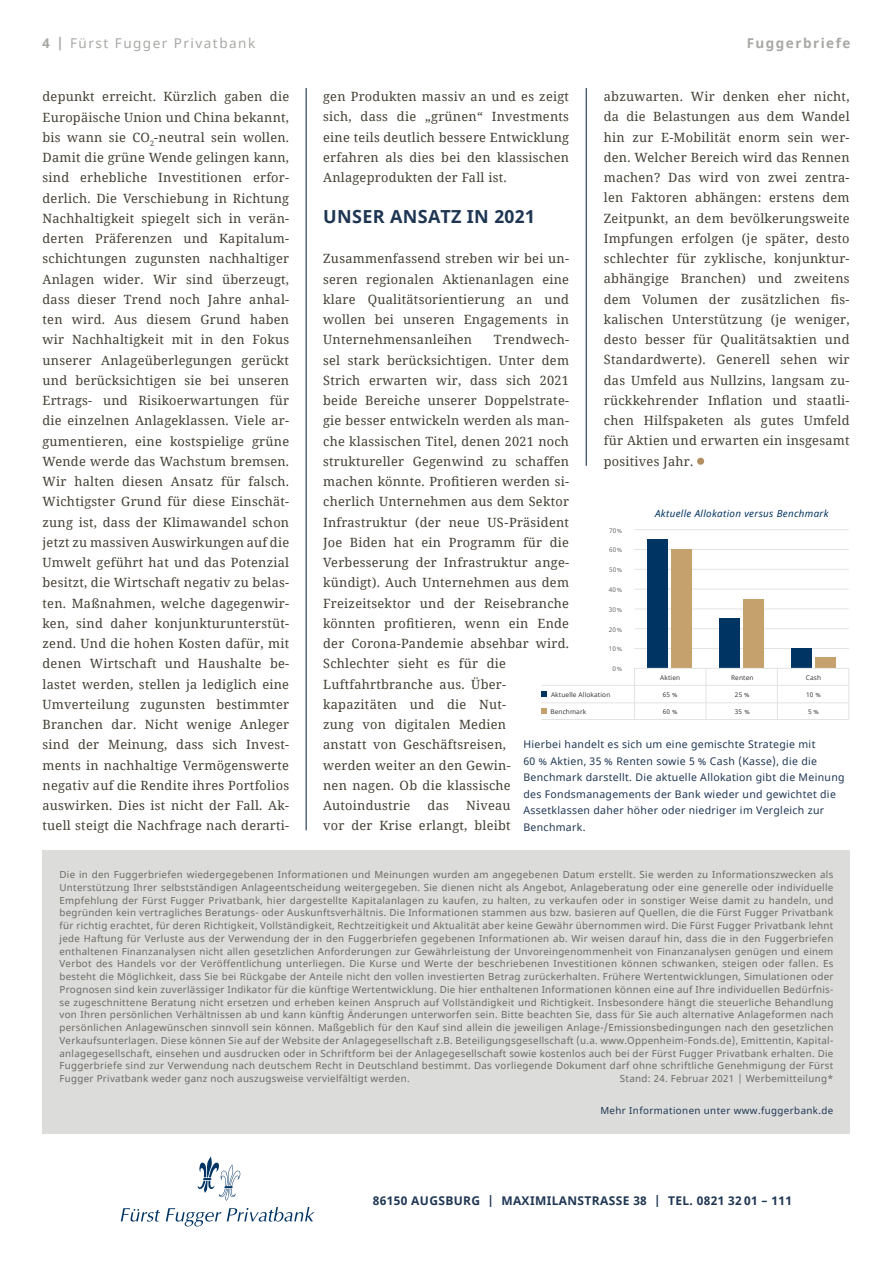
<style>
.page{position:relative;width:893px;height:1263px;background:#fff}
.page>*{position:absolute;margin:0;border:0;box-sizing:border-box;transform-origin:0 0}
.t1{font:700 18px "Noto Sans";letter-spacing:.02em;color:#1f3653}
.t2{font:13.5px "Noto Sans";letter-spacing:.11em;color:#a8a8a5}
.t3{font:700 13.5px "Noto Sans";color:#a8a8a5}
.t4{font:12.75px/20.2px "Noto Serif";letter-spacing:.02em;color:#454034;text-align:justify}
.t5{font:700 12px "Noto Sans";letter-spacing:.03em;color:#1f3653}
.t6{font:10.5px/16.5px "Noto Sans";letter-spacing:.03em;color:#1f3653}
.t7{font:9.75px/12.8px "Noto Sans";letter-spacing:.03em;color:#6d6a63;text-align:justify}
.t8{font:9.75px "Noto Sans";letter-spacing:.04em;color:#1f3653}
.t9{font:italic 9.75px "Noto Sans";letter-spacing:.035em;color:#003462}
.t10{font:6.45px "Noto Sans";letter-spacing:.02em;color:#3c3c3b}
.t11{font:6.45px "Noto Sans";letter-spacing:.02em;color:#706f6f}
.s1{font-weight:700}
</style>
<div class="page">
<div style="left:43px;top:850px;width:807px;height:284px;background:#dcdcdb"></div>
<svg style="left:197px;top:1156px;width:44px;height:45px"></svg>
<svg style="left:121px;top:1208px;width:39px;height:13px"></svg>
<svg style="left:166px;top:1208px;width:55px;height:18px"></svg>
<svg style="left:227px;top:1207px;width:87px;height:14px"></svg>
<div style="left:697px;top:458px;width:7px;height:7px;background:#b18f62;border-radius:50%"></div>
<hr style="left:306px;top:88px;width:1px;height:742px;background:#1f3653">
<hr style="left:586px;top:88px;width:1px;height:378px;background:#1f3653">
<svg style="left:541px;top:692px;width:6px;height:5px"></svg>
<svg style="left:541px;top:709px;width:6px;height:5px"></svg>
<hr style="left:634px;top:648px;width:215px;height:1px;background:#e3e3e3">
<hr style="left:634px;top:628px;width:215px;height:1px;background:#e3e3e3">
<hr style="left:634px;top:609px;width:215px;height:1px;background:#e3e3e3">
<hr style="left:634px;top:589px;width:215px;height:1px;background:#e3e3e3">
<hr style="left:634px;top:569px;width:215px;height:1px;background:#e3e3e3">
<hr style="left:634px;top:549px;width:215px;height:1px;background:#e3e3e3">
<hr style="left:634px;top:529px;width:215px;height:1px;background:#e3e3e3">
<div style="left:648px;top:539px;width:20px;height:129px;background:#003462"></div>
<div style="left:672px;top:550px;width:20px;height:118px;background:#c5a16d"></div>
<div style="left:719px;top:619px;width:21px;height:49px;background:#003462"></div>
<div style="left:743px;top:600px;width:21px;height:68px;background:#c5a16d"></div>
<div style="left:791px;top:649px;width:20px;height:19px;background:#003462"></div>
<div style="left:815px;top:657px;width:20px;height:11px;background:#c5a16d"></div>
<div style="left:634px;top:668px;width:215px;height:52px;border:1px solid #e3e3e3"></div>
<hr style="left:541px;top:702px;width:308px;height:1px;background:#e3e3e3">
<hr style="left:541px;top:685px;width:308px;height:1px;background:#e3e3e3">
<hr style="left:541px;top:719px;width:308px;height:1px;background:#e3e3e3">
<hr style="left:706px;top:668px;width:1px;height:51px;background:#e3e3e3">
<hr style="left:777px;top:668px;width:1px;height:51px;background:#e3e3e3">
<p class="t2" style="left:43px;top:34px;width:214px"><span class="s1">4 |</span> Fürst Fugger Privatbank</p>
<p class="t3" style="left:747px;top:34px;width:105px">FUGGERBRIEFE</p>
<p class="t4" style="left:43px;top:86px;width:248px">depunkt erreicht. Kürzlich gaben die Europäische Union und China bekannt, bis wann sie CO<sub>2</sub>-neutral sein wollen.<br>Damit die grüne Wende gelingen kann, sind erhebliche Investitionen erfor&shy;derlich. Die Verschiebung in Richtung Nachhaltigkeit spiegelt sich in verän&shy;derten Präferenzen und Kapitalum&shy;schichtungen zugunsten nachhaltiger Anlagen wider. Wir sind überzeugt, dass dieser Trend noch Jahre anhal&shy;ten wird. Aus diesem Grund haben wir Nachhaltigkeit mit in den Fokus unserer Anlageüberlegungen gerückt und berücksichtigen sie bei unseren Ertrags- und Risikoerwartungen für die einzelnen Anlageklassen. Viele ar&shy;gumentieren, eine kostspielige grüne Wende werde das Wachstum bremsen.<br>Wir halten diesen Ansatz für falsch.<br>Wichtigster Grund für diese Einschät&shy;zung ist, dass der Klimawandel schon jetzt zu massiven Auswirkungen auf die Umwelt geführt hat und das Potenzial besitzt, die Wirtschaft negativ zu belas&shy;ten. Maßnahmen, welche dagegenwir&shy;ken, sind daher konjunkturunterstüt&shy;zend. Und die hohen Kosten dafür, mit denen Wirtschaft und Haushalte be&shy;lastet werden, stellen ja lediglich eine Umverteilung zugunsten bestimmter Branchen dar. Nicht wenige Anleger sind der Meinung, dass sich Invest&shy;ments in nachhaltige Vermögenswerte negativ auf die Rendite ihres Portfolios auswirken. Dies ist nicht der Fall. Ak&shy;tuell steigt die Nachfrage nach derarti-</p>
<p class="t4" style="left:323px;top:86px;width:247px">gen Produkten massiv an und es zeigt sich, dass die „grünen“ Investments eine teils deutlich bessere Entwicklung erfahren als dies bei den klassischen Anlageprodukten der Fall ist.</p>
<p class="t4" style="left:604px;top:86px;width:247px">abzuwarten. Wir denken eher nicht, da die Belastungen aus dem Wandel hin zur E-Mobilität enorm sein wer&shy;den. Welcher Bereich wird das Rennen machen? Das wird von zwei zentra&shy;len Faktoren abhängen: erstens dem Zeitpunkt, an dem bevölkerungsweite Impfungen erfolgen (je später, desto schlechter für zyklische, konjunktur&shy;abhängige Branchen) und zweitens dem Volumen der zusätzlichen fis&shy;kalischen Unterstützung (je weniger, desto besser für Qualitätsaktien und Standardwerte). Generell sehen wir das Umfeld aus Nullzins, langsam zu&shy;rückkehrender Inflation und staatli&shy;chen Hilfspaketen als gutes Umfeld für Aktien und erwarten ein insgesamt positives Jahr.</p>
<h1 class="t1" style="left:323px;top:204px;width:213px">UNSER ANSATZ IN 2021</h1>
<p class="t4" style="left:323px;top:248px;width:247px">Zusammenfassend streben wir bei un&shy;seren regionalen Aktienanlagen eine klare Qualitätsorientierung an und wollen bei unseren Engagements in Unternehmensanleihen</p>
<p class="t4" style="left:323px;top:329px;width:247px;text-align:left;text-indent:171px">Trendwech&shy;sel stark berücksichtigen. Unter dem<br>Strich erwarten wir, dass sich 2021 beide Bereiche unserer Doppelstrate&shy;gie besser entwickeln werden als man&shy;che klassischen Titel, denen 2021 noch struktureller Gegenwind zu schaffen machen könnte. Profitieren werden si&shy;cherlich Unternehmen aus dem Sektor<br>Infrastruktur (der neue US-Präsident<br>Joe Biden hat ein Programm für die<br>Verbesserung der Infrastruktur ange&shy;kündigt). Auch Unternehmen aus dem<br>Freizeitsektor und der Reisebranche könnten profitieren, wenn ein Ende der Corona-Pandemie absehbar wird.<br>Schlechter sieht es für die<br>Luftfahrtbranche aus. Über&shy;kapazitäten und die Nut-<br>zung von digitalen Medien<br>anstatt von Geschäftsreisen,<br>werden weiter an den Gewin-<br>nen nagen. Ob die klassische<br>Autoindustrie</p>
<p class="t9" style="left:655px;top:507px;width:175px">Aktuelle Allokation versus Benchmark</p>
<p class="t11" style="left:609px;top:526px;width:14px">70%</p>
<p class="t11" style="left:609px;top:545px;width:14px">60%</p>
<p class="t11" style="left:609px;top:565px;width:14px">50%</p>
<p class="t11" style="left:609px;top:585px;width:15px">40%</p>
<p class="t11" style="left:609px;top:605px;width:15px">30%</p>
<p class="t11" style="left:609px;top:625px;width:15px">20%</p>
<p class="t11" style="left:609px;top:644px;width:15px">10%</p>
<p class="t11" style="left:612px;top:664px;width:11px">0%</p>
<p class="t10" style="left:660px;top:673px;width:22px">Aktien</p>
<p class="t10" style="left:731px;top:673px;width:24px">Renten</p>
<p class="t10" style="left:806px;top:673px;width:17px">Cash</p>
<p class="t10" style="left:551px;top:690px;width:61px">Aktuelle Allokation</p>
<p class="t10" style="left:663px;top:690px;width:16px">65 %</p>
<p class="t10" style="left:735px;top:690px;width:16px">25 %</p>
<p class="t10" style="left:806px;top:690px;width:16px">10 %</p>
<p class="t10" style="left:550px;top:707px;width:38px">Benchmark</p>
<p class="t10" style="left:663px;top:707px;width:16px">60 %</p>
<p class="t10" style="left:735px;top:707px;width:16px">35 %</p>
<p class="t10" style="left:808px;top:707px;width:12px">5 %</p>
<p class="t6" style="left:523px;top:736px;width:323px">Hierbei handelt es sich um eine gemischte Strategie mit<br>60 % Aktien, 35 % Renten sowie 5 % Cash (Kasse), die die Benchmark darstellt. Die aktuelle Allokation gibt die Meinung des Fondsmanagements der Bank wieder und gewichtet die Assetklassen daher höher oder niedriger im Vergleich zur Benchmark.</p>
<p class="t4" style="left:323px;top:795px;width:189px;text-align:right">Niveau<br>vor der Krise erlangt, bleibt</p>
<p class="t4" style="left:428px;top:795px;width:23px">das</p>
<p class="t7" style="left:60px;top:868px;width:775px">Die in den Fuggerbriefen wiedergegebenen Informationen und Meinungen wurden am angegebenen Datum erstellt. Sie werden zu Informationszwecken als Unterstützung Ihrer selbstständigen Anlageentscheidung weitergegeben. Sie dienen nicht als Angebot, Anlageberatung oder eine generelle oder individuelle Empfehlung der Fürst Fugger Privatbank, hier dargestellte Kapitalanlagen zu kaufen, zu halten, zu verkaufen oder in sonstiger Weise damit zu handeln, und begründen kein vertragliches Beratungs- oder Auskunftsverhältnis. Die Informationen stammen aus bzw. basieren auf Quellen, die die Fürst Fugger Privatbank für richtig erachtet, für deren Richtigkeit, Vollständigkeit, Rechtzeitigkeit und Aktualität aber keine Gewähr übernommen wird. Die Fürst Fugger Privatbank lehnt jede Haftung für Verluste aus der Verwendung der in den Fuggerbriefen gegebenen Informationen ab. Wir weisen darauf hin, dass die in den Fuggerbriefen enthaltenen Finanzanalysen nicht allen gesetzlichen Anforderungen zur Gewährleistung der Unvoreingenommenheit von Finanzanalysen genügen und einem Verbot des Handels vor der Veröffentlichung unterliegen. Die Kurse und Werte der beschriebenen Investitionen können schwanken, steigen oder fallen. Es besteht die Möglichkeit, dass Sie bei Rückgabe der Anteile nicht den vollen investierten Betrag zurückerhalten. Frühere Wertentwicklungen, Simulationen oder Prognosen sind kein zuverlässiger Indikator für die künftige Wertentwicklung. Die hier enthaltenen Informationen können eine auf Ihre individuellen Bedürfnis&shy;se zugeschnittene Beratung nicht ersetzen und erheben keinen Anspruch auf Vollständigkeit und Richtigkeit. Insbesondere hängt die steuerliche Behandlung von Ihren persönlichen Verhältnissen ab und kann künftig Änderungen unterworfen sein. Bitte beachten Sie, dass für Sie auch alternative Anlageformen nach persönlichen Anlagewünschen sinnvoll sein können. Maßgeblich für den Kauf sind allein die jeweiligen Anlage-/Emissionsbedingungen nach den gesetzlichen Verkaufsunterlagen. Diese können Sie auf der Website der Anlagegesellschaft z.B. Beteiligungsgesellschaft (u.a. www.Oppenheim-Fonds.de), Emittentin, Kapital&shy;anlagegesellschaft, einsehen und ausdrucken oder in Schriftform bei der Anlagegesellschaft sowie kostenlos auch bei der Fürst Fugger Privatbank erhalten. Die Fuggerbriefe sind zur Verwendung nach deutschem Recht in Deutschland bestimmt. Das vorliegende Dokument darf ohne schriftliche Genehmigung der Fürst Fugger Privatbank weder ganz noch auszugsweise vervielfältigt werden.</p>
<p class="t7" style="left:620px;top:1072px;width:215px">Stand: 24. Februar 2021 | Werbemitteilung*</p>
<p class="t8" style="left:600px;top:1104px;width:235px">Mehr Informationen unter www.fuggerbank.de</p>
<p class="t5" style="left:373px;top:1192px;width:236px">86150 AUGSBURG | MAXIM ILANSTRASS</p>
<p class="t5" style="left:623px;top:1192px;width:171px">E 38 | TEL. 0821 32 01 – 111</p>
</div>
